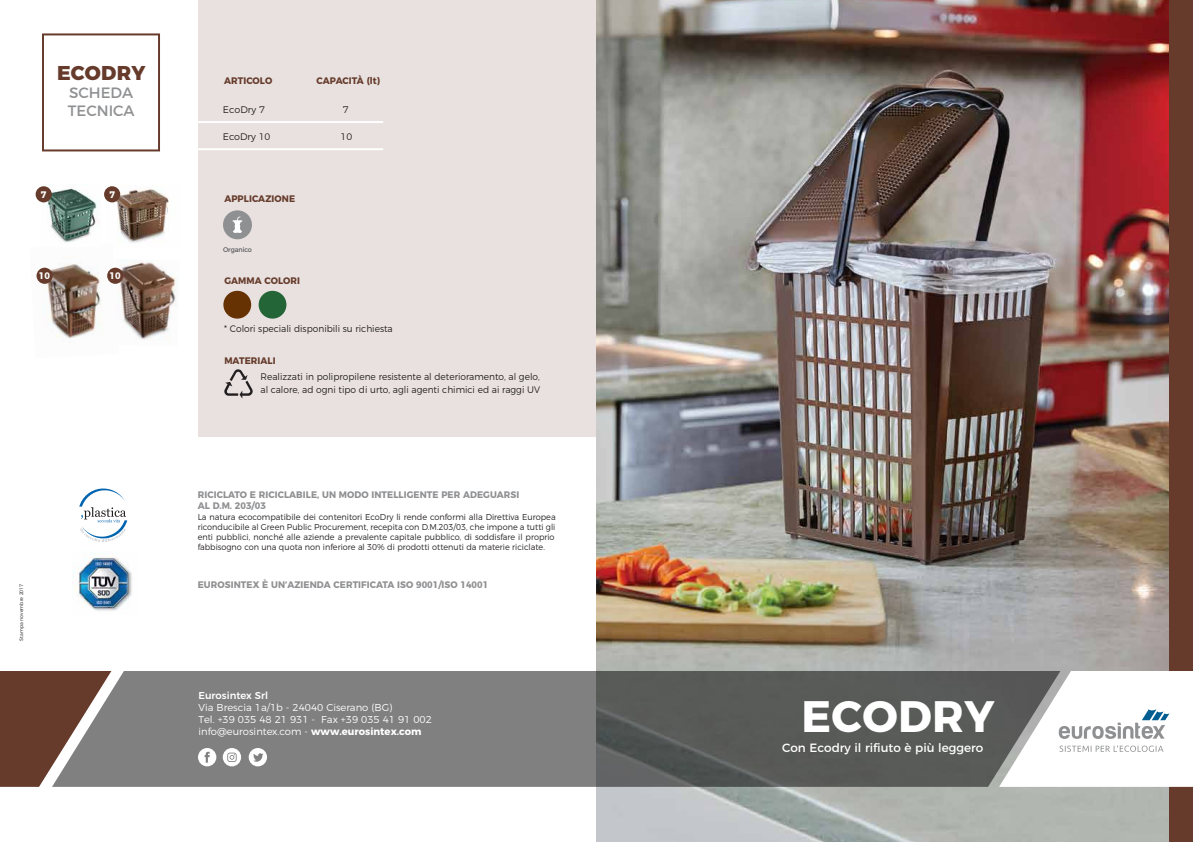
<style>
.page{position:relative;width:1193px;height:842px;background:#fff}
.page>*{position:absolute;margin:0;border:0;box-sizing:border-box;transform-origin:0 0}
.t1{font:700 44px "Montserrat";letter-spacing:.01em;color:#fff}
.t2{font:800 20px "Montserrat";letter-spacing:.01em;color:#663b2b}
.t3{font:15px/18px "Montserrat";color:#8f9092}
.t4{font:12px "Montserrat";color:#fff}
.t5{font:300 10px/12px "Montserrat";color:#fff}
.t6{font:500 10px "Montserrat";color:#fff}
.t7{font:300 9.5px/13px "Montserrat";color:#231f20;scale:.95 1}
.t8{font:700 9.5px/11.4px "Montserrat";letter-spacing:.01em;color:#8f9092;scale:.95 1}
.t9{font:700 9.5px "Montserrat";letter-spacing:.01em;color:#663b2b;scale:.95 1}
.t10{font:300 9.5px "Montserrat";color:#231f20}
.t11{font:700 9.5px "Montserrat";color:#fff;scale:.95 1}
.t12{font:300 8.5px/10.2px "Montserrat";color:#231f20;scale:.96 1}
.t13{font:6.8px "Montserrat";letter-spacing:-.01em;color:#58595b;scale:.95 1}
.t14{font:300 5px "Montserrat";color:#231f20;scale:.95 1}
.s1{font-weight:700}
</style>
<div class="page">
<img style="left:119px;top:259px;width:57px;height:81px">
<img style="left:107px;top:189px;width:63px;height:54px">
<img style="left:36px;top:263px;width:83px;height:76px">
<img style="left:42px;top:185px;width:57px;height:58px">
<div style="left:198px;top:0;width:399px;height:437px;background:#e8e1df"></div>
<img style="left:596px;top:0;width:573px;height:842px">
<div style="left:42px;top:33px;width:118px;height:118px;border:2px solid #663b2b"></div>
<svg style="left:111px;top:671px;width:888px;height:116px;background:#6d6e6d"></svg>
<svg style="left:0;top:671px;width:111px;height:116px;background:#7b5d52"></svg>
<div style="left:1169px;top:0;width:24px;height:842px;background:#663b2b"></div>
<svg style="left:999px;top:671px;width:194px;height:116px"></svg>
<svg style="left:224px;top:369px;width:29px;height:30px"></svg>
<hr style="left:198px;top:148px;width:185px;height:2px;background:#fff">
<hr style="left:198px;top:121px;width:185px;height:2px;background:#fff">
<div style="left:223px;top:291px;width:28px;height:28px;background:#663204;border-radius:50%"></div>
<div style="left:259px;top:291px;width:27px;height:28px;background:#246538;border-radius:50%"></div>
<div style="left:36px;top:186px;width:16px;height:16px;background:#663b2b;border-radius:50%"></div>
<div style="left:104px;top:186px;width:16px;height:16px;background:#663b2b;border-radius:50%"></div>
<div style="left:37px;top:268px;width:16px;height:16px;background:#663b2b;border-radius:50%"></div>
<div style="left:107px;top:268px;width:16px;height:16px;background:#663b2b;border-radius:50%"></div>
<img style="left:74px;top:554px;width:58px;height:57px">
<svg style="left:79px;top:488px;width:48px;height:54px"></svg>
<div style="left:223px;top:210px;width:29px;height:29px;background:#8f9092;border-radius:50%"></div>
<svg style="left:232px;top:217px;width:11px;height:16px"></svg>
<svg style="left:198px;top:748px;width:18px;height:18px"></svg>
<svg style="left:223px;top:748px;width:18px;height:18px"></svg>
<svg style="left:249px;top:748px;width:18px;height:18px"></svg>
<h2 class="t2" style="left:57px;top:57px;width:90px">ECODRY</h2>
<h3 class="t3" style="left:68px;top:83px;width:68px">SCHEDA<br>TECNICA</h3>
<p class="t11" style="left:41px;top:186px;width:7px">7</p>
<p class="t11" style="left:109px;top:186px;width:7px">7</p>
<p class="t11" style="left:39px;top:268px;width:13px">10</p>
<p class="t11" style="left:109px;top:268px;width:13px">10</p>
<p class="t14" style="left:18px;top:641px;width:61px;rotate:-90deg">Stampa novembre 2017</p>
<p class="t9" style="left:224px;top:73px;width:52px">ARTICOLO</p>
<p class="t9" style="left:317px;top:73px;width:68px">CAPACITÀ (lt)</p>
<p class="t10" style="left:223px;top:102px;width:43px">EcoDry 7</p>
<p class="t10" style="left:343px;top:102px;width:7px">7</p>
<p class="t10" style="left:223px;top:129px;width:49px">EcoDry 10</p>
<p class="t10" style="left:341px;top:129px;width:13px">10</p>
<p class="t9" style="left:224px;top:190px;width:76px">APPLICAZIONE</p>
<p class="t13" style="left:223px;top:244px;width:32px">Organico</p>
<p class="t9" style="left:224px;top:272px;width:81px">GAMMA COLORI</p>
<p class="t7" style="left:224px;top:321px;width:179px">* Colori speciali disponibili su richiesta</p>
<p class="t9" style="left:224px;top:352px;width:55px">MATERIALI</p>
<p class="t7" style="left:261px;top:369px;width:296px">Realizzati in polipropilene resistente al deterioramento, al gelo, al calore, ad ogni tipo di urto, agli agenti chimici ed ai raggi UV</p>
<p class="t8" style="left:198px;top:488px;width:340px">RICICLATO E RICICLABILE, UN MODO INTELLIGENTE PER ADEGUARSI<br>AL D.M. 203/03</p>
<p class="t12" style="left:198px;top:511px;width:374px">La natura ecocompatibile dei contenitori EcoDry li rende conformi alla Direttiva Europea riconducibile al Green Public Procurement, recepita con D.M.203/03, che impone a tutti gli enti pubblici, nonché alle aziende a prevalente capitale pubblico, di soddisfare il proprio fabbisogno con una quota non inferiore al 30% di prodotti ottenuti da materie riciclate.</p>
<p class="t8" style="left:198px;top:578px;width:307px">EUROSINTEX È UN’AZIENDA CERTIFICATA ISO 9001/ISO 14001</p>
<p class="t6" style="left:198px;top:687px;width:71px">Eurosintex Srl</p>
<p class="t5" style="left:198px;top:701px;width:235px">Via Brescia 1a/1b - 24040 Ciserano (BG)<br>Tel. +39 035 48 21 931 - Fax +39 035 41 91 002 info@eurosintex.com - <span class="s1">www.eurosintex.com</span></p>
<h1 class="t1" style="left:801px;top:680px;width:195px">ECODRY</h1>
<h3 class="t4" style="left:782px;top:738px;width:203px">Con Ecodry il rifiuto è più leggero</h3>
</div>
